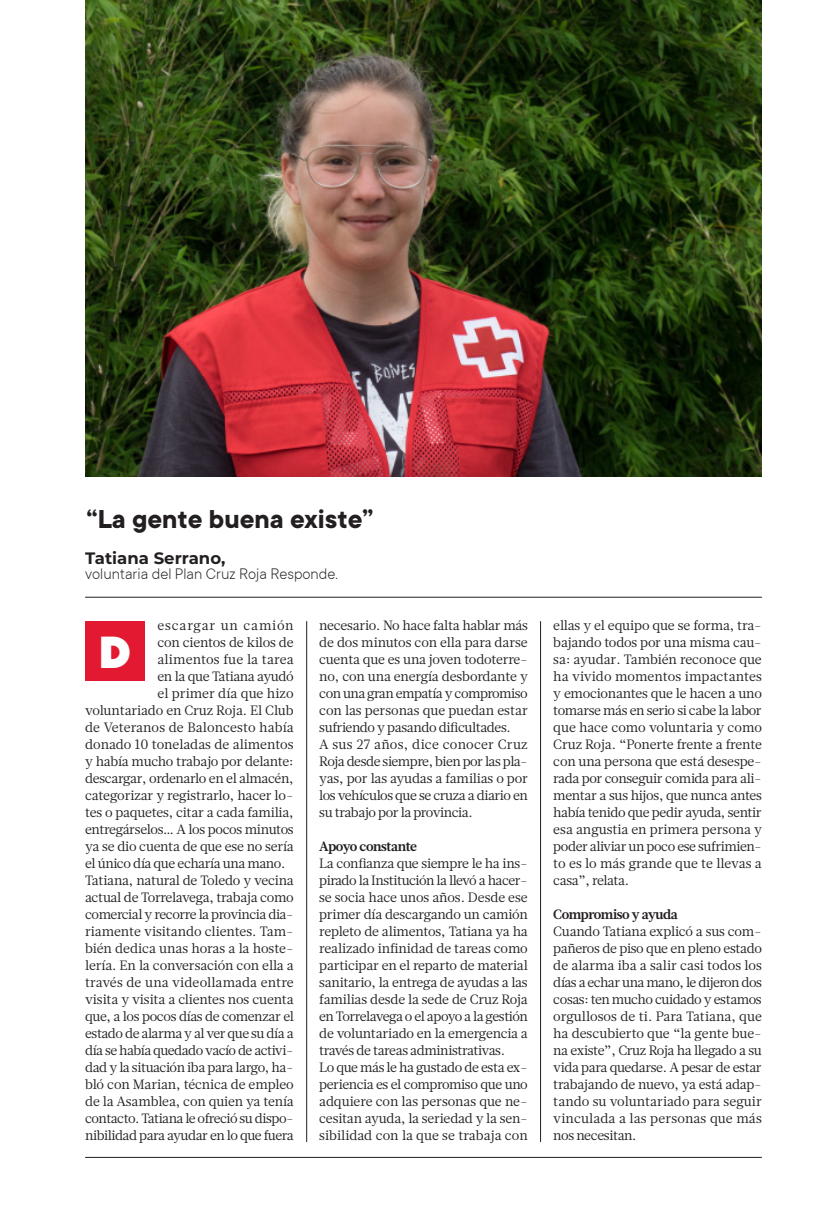
<style>
.page{position:relative;width:830px;height:1221px;background:#fff}
.page>*{position:absolute;margin:0;border:0;box-sizing:border-box;transform-origin:0 0}
.t1{font:900 49.8px "TT Commons";color:#fff}
.t2{font:700 28.5px "TT Commons";color:#231f20}
.t3{font:300 16.5px "TT Commons";color:#231f20}
.t4{font:700 16.5px "Montserrat";color:#231f20}
.TEXTO_GENERAL_OK{font:13.5px/17px "Glosa Text";letter-spacing:-.02em;color:#231f20;text-align:justify}
.TEXTO_GENERAL_OK-2{font:700 13.5px "Glosa Text";letter-spacing:-.025em;color:#231f20}
.TEXTO_GENERAL_OK-3{font:13.5px "Glosa Text";letter-spacing:.005em;color:#231f20}
.TEXTO_GENERAL_OK-4{font:13.5px "Glosa Text";letter-spacing:.015em;color:#231f20}
.TEXTO_GENERAL_OK-5{font:13.5px "Glosa Text";letter-spacing:.01em;color:#231f20}
.TEXTO_GENERAL_OK-6{font:13.5px "Glosa Text";letter-spacing:.06em;color:#231f20}
</style>
<div class="page">
<hr style="left:85px;top:1157px;width:676px;height:1px;background:#231f20">
<img style="left:85px;top:0;width:676px;height:476px">
<div style="left:85px;top:621px;width:60px;height:59px;background:#e21931"></div>
<hr style="left:85px;top:597px;width:676px;height:1px;background:#231f20">
<hr style="left:306px;top:621px;width:1px;height:520px;background:#231f20">
<hr style="left:540px;top:621px;width:1px;height:520px;background:#231f20">
<p class="t2" style="left:86px;top:503px;width:288px">“La gente buena existe”</p>
<p class="t4" style="left:85px;top:546px;width:142px">Tatiana Serrano,</p>
<p class="t3" style="left:85px;top:564px;width:254px">voluntaria del Plan Cruz Roja Responde.</p>
<p class="TEXTO_GENERAL_OK-6" style="left:157px;top:616px;width:138px">escargar un camión</p>
<p class="TEXTO_GENERAL_OK" style="left:157px;top:633px;width:138px">con cientos de kilos de</p>
<p class="TEXTO_GENERAL_OK-4" style="left:157px;top:650px;width:138px">alimentos fue la tarea</p>
<p class="TEXTO_GENERAL_OK" style="left:157px;top:667px;width:138px">en la que Tatiana ayudó</p>
<p class="TEXTO_GENERAL_OK-5" style="left:157px;top:684px;width:138px">el primer día que hizo</p>
<p class="TEXTO_GENERAL_OK" style="left:85px;top:701px;width:210px">voluntariado en Cruz Roja. El Club</p>
<p class="TEXTO_GENERAL_OK-3" style="left:85px;top:718px;width:210px">de Veteranos de Baloncesto había</p>
<p class="TEXTO_GENERAL_OK" style="left:85px;top:735px;width:210px">donado 10 toneladas de alimentos</p>
<p class="TEXTO_GENERAL_OK" style="left:85px;top:752px;width:210px">y había mucho trabajo por delante:</p>
<p class="TEXTO_GENERAL_OK" style="left:85px;top:769px;width:210px">descargar, ordenarlo en el almacén,</p>
<p class="TEXTO_GENERAL_OK" style="left:85px;top:786px;width:210px">categorizar y registrarlo, hacer lo-</p>
<p class="TEXTO_GENERAL_OK" style="left:85px;top:803px;width:210px">tes o paquetes, citar a cada familia,</p>
<p class="TEXTO_GENERAL_OK" style="left:85px;top:820px;width:210px">entregárselos… A los pocos minutos</p>
<p class="TEXTO_GENERAL_OK" style="left:85px;top:837px;width:210px">ya se dio cuenta de que ese no sería</p>
<p class="TEXTO_GENERAL_OK" style="left:85px;top:854px;width:202px">el único día que echaría una mano.</p>
<p class="TEXTO_GENERAL_OK" style="left:85px;top:871px;width:210px">Tatiana, natural de Toledo y vecina actual de Torrelavega, trabaja como comercial y recorre la provincia dia&shy;riamente visitando clientes. Tam&shy;bién dedica unas horas a la hoste&shy;lería. En la conversación con ella a través de una videollamada entre visita y visita a clientes nos cuenta que, a los pocos días de comenzar el estado de alarma y al ver que su día a día se había quedado vacío de activi&shy;dad y la situación iba para largo, ha&shy;bló con Marian, técnica de empleo de la Asamblea, con quien ya tenía contacto. Tatiana le ofreció su dispo&shy;nibilidad para ayudar en lo que fuera</p>
<p class="t1" style="left:99px;top:624px;width:34px">D</p>
<p class="TEXTO_GENERAL_OK" style="left:319px;top:616px;width:210px">necesario. No hace falta hablar más de dos minutos con ella para darse cuenta que es una joven todoterre&shy;no, con una energía desbordante y con una gran empatía y compromiso con las personas que puedan estar sufriendo y pasando dificultades.</p>
<p class="TEXTO_GENERAL_OK" style="left:319px;top:735px;width:210px">A sus 27 años, dice conocer Cruz Roja desde siempre, bien por las pla&shy;yas, por las ayudas a familias o por los vehículos que se cruza a diario en su trabajo por la provincia.</p>
<p class="TEXTO_GENERAL_OK-2" style="left:319px;top:837px;width:99px">Apoyo constante</p>
<p class="TEXTO_GENERAL_OK" style="left:319px;top:854px;width:210px">La confianza que siempre le ha ins&shy;pirado la Institución la llevó a hacer&shy;se socia hace unos años. Desde ese primer día descargando un camión repleto de alimentos, Tatiana ya ha realizado infinidad de tareas como participar en el reparto de material sanitario, la entrega de ayudas a las familias desde la sede de Cruz Roja en Torrelavega o el apoyo a la gestión de voluntariado en la emergencia a través de tareas administrativas.</p>
<p class="TEXTO_GENERAL_OK" style="left:319px;top:1059px;width:210px">Lo que más le ha gustado de esta ex&shy;periencia es el compromiso que uno adquiere con las personas que ne&shy;cesitan ayuda, la seriedad y la sen&shy;sibilidad con la que se trabaja con</p>
<p class="TEXTO_GENERAL_OK" style="left:553px;top:616px;width:210px">ellas y el equipo que se forma, tra&shy;bajando todos por una misma cau&shy;sa: ayudar. También reconoce que ha vivido momentos impactantes y emocionantes que le hacen a uno tomarse más en serio si cabe la labor que hace como voluntaria y como Cruz Roja. “Ponerte frente a frente con una persona que está desespe&shy;rada por conseguir comida para ali&shy;mentar a sus hijos, que nunca antes había tenido que pedir ayuda, sentir esa angustia en primera persona y poder aliviar un poco ese sufrimien&shy;to es lo más grande que te llevas a casa”, relata.</p>
<p class="TEXTO_GENERAL_OK-2" style="left:553px;top:905px;width:126px">Compromiso y ayuda</p>
<p class="TEXTO_GENERAL_OK" style="left:553px;top:922px;width:210px">Cuando Tatiana explicó a sus com&shy;pañeros de piso que en pleno estado de alarma iba a salir casi todos los días a echar una mano, le dijeron dos cosas: ten mucho cuidado y estamos orgullosos de ti. Para Tatiana, que ha descubierto que “la gente bue&shy;na existe”, Cruz Roja ha llegado a su vida para quedarse. A pesar de estar trabajando de nuevo, ya está adap&shy;tando su voluntariado para seguir vinculada a las personas que más nos necesitan.</p>
</div>
